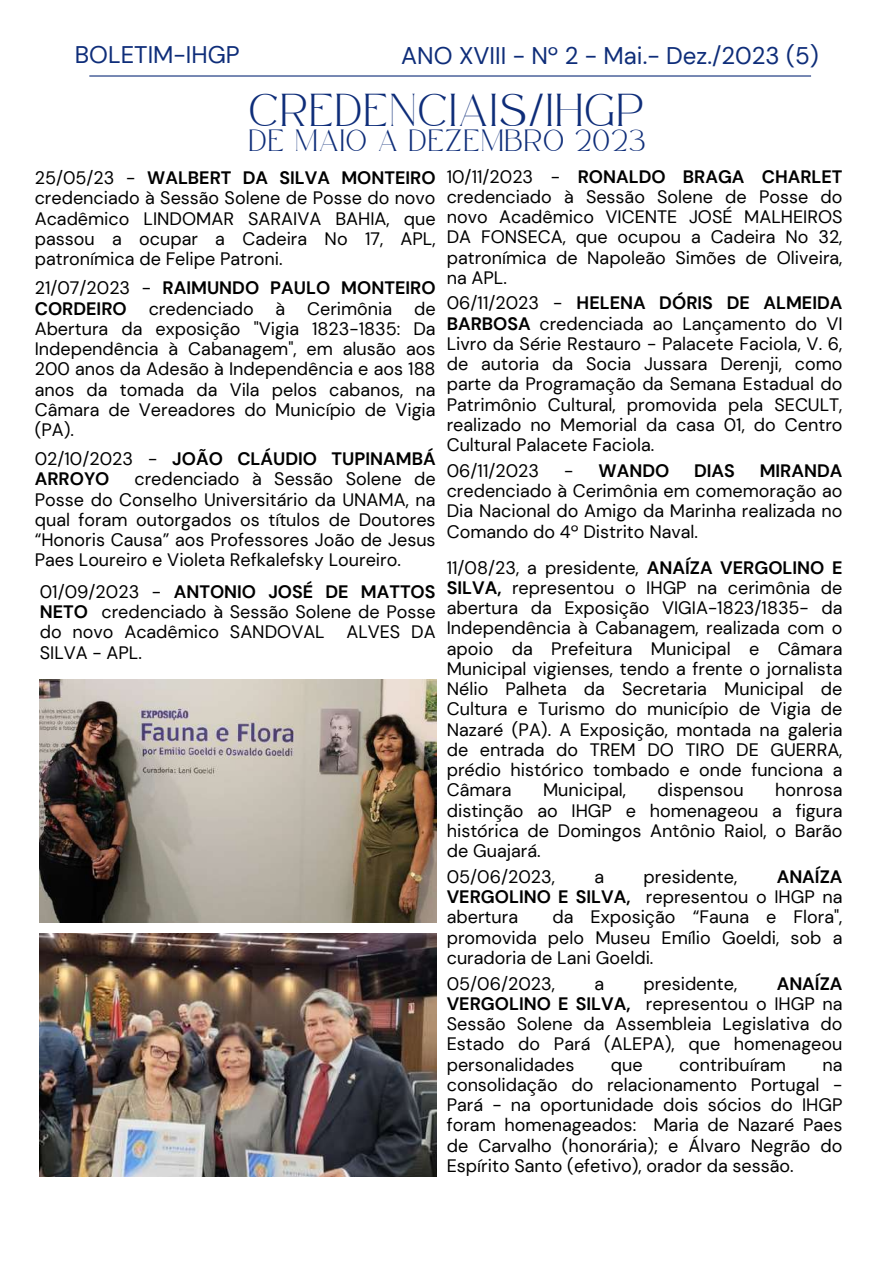
<style>
.page{position:relative;width:893px;height:1264px;background:#fff}
.page>*{position:absolute;margin:0;border:0;box-sizing:border-box;transform-origin:0 0}
.t1{font:24px "DM Sans";color:#0e2d79}
.t2{font:22.5px "Safira March";letter-spacing:.13em;color:#0e2d79}
.t3{font:18px/20.2px "DM Sans";color:#000;text-align:justify}
.t4{font:700 18px/20.2px "DM Sans";color:#000}
.t5{font:15px "Safira March";letter-spacing:.13em;color:#0e2d79}
.s1{font-weight:700}
.s2{font-weight:400}
</style>
<div class="page">
<img style="left:40px;top:679px;width:396px;height:243px">
<img style="left:40px;top:933px;width:396px;height:243px">
<hr style="left:89px;top:75px;width:722px;height:2px;background:#0e2d79">
<h1 class="t1" style="left:75px;top:39px;width:166px">BOLETIM-IHGP</h1>
<h1 class="t1" style="left:401px;top:40px;width:419px">ANO XVIII - Nº 2 - Mai.- Dez./2023 (5)</h1>
<p class="t2" style="left:250px;top:105px;width:395px">CREDENCIAIS/IHGP</p>
<p class="t5" style="left:249px;top:137px;width:397px">DE MAIO A DEZEMBRO 2023</p>
<p class="t3" style="left:35px;top:168px;width:402px">25/05/23 - <span class="s1">WALBERT DA SILVA MONTEIRO </span>credenciado à Sessão Solene de Posse do novo Acadêmico LINDOMAR SARAIVA BAHIA, que passou a ocupar a Cadeira No 17, APL, patronímica de Felipe Patroni.</p>
<p class="t3" style="left:35px;top:278px;width:402px">21/07/2023 - <span class="s1">RAIMUNDO PAULO MONTEIRO CORDEIRO</span> credenciado à Cerimônia de Abertura da exposição "Vigia 1823-1835: Da Independência à Cabanagem", em alusão aos 200 anos da Adesão à Independência e aos 188 anos da tomada da Vila pelos cabanos, na Câmara de Vereadores do Município de Vigia (PA).</p>
<p class="t4" style="left:35px;top:449px;width:402px"><span class="s2">02/10/2023 -</span> JOÃO CLÁUDIO TUPINAMBÁ<br>ARROYO</p>
<p class="t3" style="left:35px;top:469px;width:402px;text-indent:100px">credenciado à Sessão Solene de Posse do Conselho Universitário da UNAMA, na qual foram outorgados os títulos de Doutores “Honoris Causa” aos Professores João de Jesus Paes Loureiro e Violeta Refkalefsky Loureiro.</p>
<p class="t3" style="left:40px;top:581px;width:397px">01/09/2023 - <span class="s1">ANTONIO JOSÉ DE MATTOS NETO</span> credenciado à Sessão Solene de Posse do novo Acadêmico SANDOVAL ALVES DA SILVA - APL.</p>
<p class="t3" style="left:446px;top:166px;width:397px">10/11/2023 - <span class="s1">RONALDO BRAGA CHARLET </span>credenciado à Sessão Solene de Posse do novo Acadêmico VICENTE JOSÉ MALHEIROS DA FONSECA, que ocupou a Cadeira No 32, patronímica de Napoleão Simões de Oliveira, na APL.</p>
<p class="t3" style="left:446px;top:293px;width:397px">06/11/2023 - <span class="s1">HELENA DÓRIS DE ALMEIDA BARBOSA</span> credenciada ao Lançamento do VI Livro da Série Restauro - Palacete Faciola, V. 6, de autoria da Socia Jussara Derenji, como parte da Programação da Semana Estadual do Patrimônio Cultural, promovida pela SECULT, realizado no Memorial da casa 01, do Centro Cultural Palacete Faciola.</p>
<p class="t3" style="left:446px;top:460px;width:94px">06/11/2023</p>
<p class="t4" style="left:564px;top:460px;width:107px"><span class="s2">-</span> WANDO</p>
<p class="t4" style="left:694px;top:460px;width:42px">DIAS</p>
<p class="t4" style="left:759px;top:460px;width:84px">MIRANDA</p>
<p class="t3" style="left:446px;top:481px;width:397px">credenciado à Cerimônia em comemoração ao Dia Nacional do Amigo da Marinha realizada no Comando do 4º Distrito Naval.</p>
<p class="t3" style="left:446px;top:557px;width:397px">11/08/23, a presidente, <span class="s1">ANAÍZA VERGOLINO E SILVA,</span> representou o IHGP na cerimônia de abertura da Exposição VIGIA-1823/1835- da Independência à Cabanagem, realizada com o apoio da Prefeitura Municipal e Câmara Municipal vigienses, tendo a frente o jornalista Nélio Palheta da Secretaria Municipal de Cultura e Turismo do município de Vigia de Nazaré (PA). A Exposição, montada na galeria de entrada do TREM DO TIRO DE GUERRA, prédio histórico tombado e onde funciona a Câmara</p>
<p class="t3" style="left:446px;top:780px;width:397px;text-indent:328px">honrosa distinção ao IHGP e homenageou a figura histórica de Domingos Antônio Raiol, o Barão de Guajará.</p>
<p class="t3" style="left:543px;top:780px;width:84px">Municipal,</p>
<p class="t3" style="left:657px;top:780px;width:88px">dispensou</p>
<p class="t3" style="left:446px;top:866px;width:397px;text-indent:330px"><span class="s1">ANAÍZA VERGOLINO E SILVA,</span> representou o IHGP na abertura</p>
<p class="t3" style="left:446px;top:866px;width:110px">05/06/2023,</p>
<p class="t3" style="left:594px;top:866px;width:11px">a</p>
<p class="t3" style="left:643px;top:866px;width:95px">presidente,</p>
<p class="t3" style="left:446px;top:907px;width:397px;text-indent:106px">da Exposição “Fauna e Flora", promovida pelo Museu Emílio Goeldi, sob a curadoria de Lani Goeldi.</p>
<p class="t3" style="left:446px;top:973px;width:397px;text-indent:330px"><span class="s1">ANAÍZA VERGOLINO E SILVA,</span> representou o IHGP na Sessão Solene da Assembleia Legislativa do Estado do Pará (ALEPA), que homenageou personalidades</p>
<p class="t3" style="left:446px;top:973px;width:110px">05/06/2023,</p>
<p class="t3" style="left:594px;top:973px;width:11px">a</p>
<p class="t3" style="left:643px;top:973px;width:95px">presidente,</p>
<p class="t3" style="left:610px;top:1054px;width:33px">que</p>
<p class="t3" style="left:679px;top:1054px;width:108px">contribuíram</p>
<p class="t3" style="left:446px;top:1054px;width:397px;text-indent:375px">na consolidação do relacionamento Portugal - Pará - na oportunidade dois sócios do IHGP foram homenageados: Maria de Nazaré Paes de Carvalho (honorária); e Álvaro Negrão do Espírito Santo (efetivo), orador da sessão.</p>
</div>
